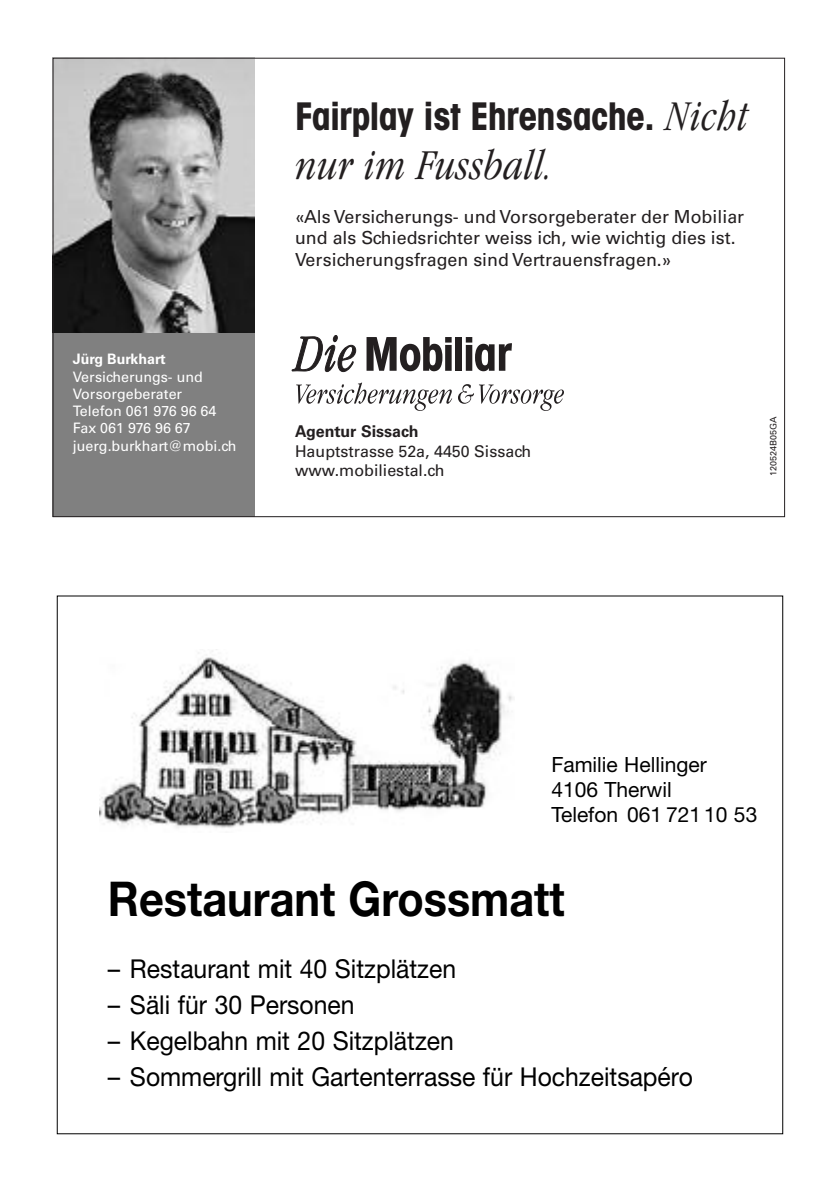
<style>
.page{position:relative;width:840px;height:1191px;background:#fff}
.page>*{position:absolute;margin:0;border:0;box-sizing:border-box;transform-origin:0 0}
.t1{font:700 48px "Helvetica Neue";color:#000;scale:.9 1}
.t2{font:41.4px "Avant Garde Goth EFOP Bold Con+NTALWY";color:#231f20}
.t3{font:41.4px "Mobi Garamond ITC Italic+LCXULN";color:#231f20}
.t4{font:26px "Helvetica Neue";color:#000;scale:.95 1}
.t5{font:21px/25.2px "Helvetica Neue";color:#000}
.t6{font:18px/21.6px "Univers LT Std+IGOGUG";color:#231f20}
.t7{font:16.2px/19.4px "Univers LT Std+IGOGUG";color:#231f20}
.t8{font:16.2px "Univers LT Std Bold+VAGHSZ";color:#231f20}
.t9{font:14.4px/17.2px "Univers LT Std+IGOGUG";color:#fff}
.t10{font:14.4px "Univers LT Std Bold+VAGHSZ";color:#fff}
.t11{font:8.8px "Univers LT Std+IGOGUG";color:#231f20}
.s1{font-family:"Mobi Garamond ITC Italic+LCXULN"}
</style>
<div class="page">
<img style="left:100px;top:649px;width:413px;height:179px">
<img style="left:55px;top:60px;width:199px;height:273px">
<svg style="left:291px;top:335px;width:65px;height:37px"></svg>
<svg style="left:366px;top:337px;width:85px;height:34px"></svg>
<div style="left:455px;top:337px;width:6px;height:34px;background:#231f20"></div>
<svg style="left:465px;top:337px;width:46px;height:34px"></svg>
<svg style="left:296px;top:382px;width:267px;height:29px"></svg>
<div style="left:53px;top:333px;width:201px;height:184px;background:#808080"></div>
<p class="t10" style="left:73px;top:354px;width:94px">Jürg Burkhart</p>
<p class="t9" style="left:73px;top:369px;width:165px">Versicherungs- und<br>Vorsorgeberater<br>Telefon 061 976 96 64<br>Fax 061 976 96 67 juerg.burkhart@mobi.ch</p>
<h2 class="t2" style="left:295px;top:102px;width:453px">Fairplay ist Ehrensache. <span class="s1">Nicht</span></h2>
<h2 class="t3" style="left:295px;top:152px;width:260px">nur im Fussball.</h2>
<p class="t6" style="left:295px;top:207px;width:450px">«Als Versicherungs- und Vorsorgeberater der Mobiliar und als Schiedsrichter weiss ich, wie wichtig dies ist.<br>Versicherungsfragen sind Vertrauensfragen.»</p>
<p class="t8" style="left:295px;top:425px;width:125px">Agentur Sissach</p>
<p class="t7" style="left:295px;top:443px;width:238px">Hauptstrasse 52a, 4450 Sissach www.mobiliestal.ch</p>
<p class="t11" style="left:769px;top:476px;width:61px;rotate:-90deg">120524B05GA</p>
<p class="t5" style="left:551px;top:753px;width:207px">Familie Hellinger<br>4106 Therwil<br>Telefon 061 72110 53</p>
<h1 class="t1" style="left:108px;top:882px;width:509px">Restaurant Grossmatt</h1>
<h3 class="t4" style="left:108px;top:959px;width:368px">– Restaurant mit 40 Sitzplätzen</h3>
<h3 class="t4" style="left:108px;top:995px;width:261px">– Säli für 30 Personen</h3>
<h3 class="t4" style="left:108px;top:1031px;width:365px">– Kegelbahn mit 20 Sitzplätzen</h3>
<h3 class="t4" style="left:108px;top:1067px;width:617px">– Sommergrill mit Gartenterrasse für Hochzeitsapéro</h3>
</div>
